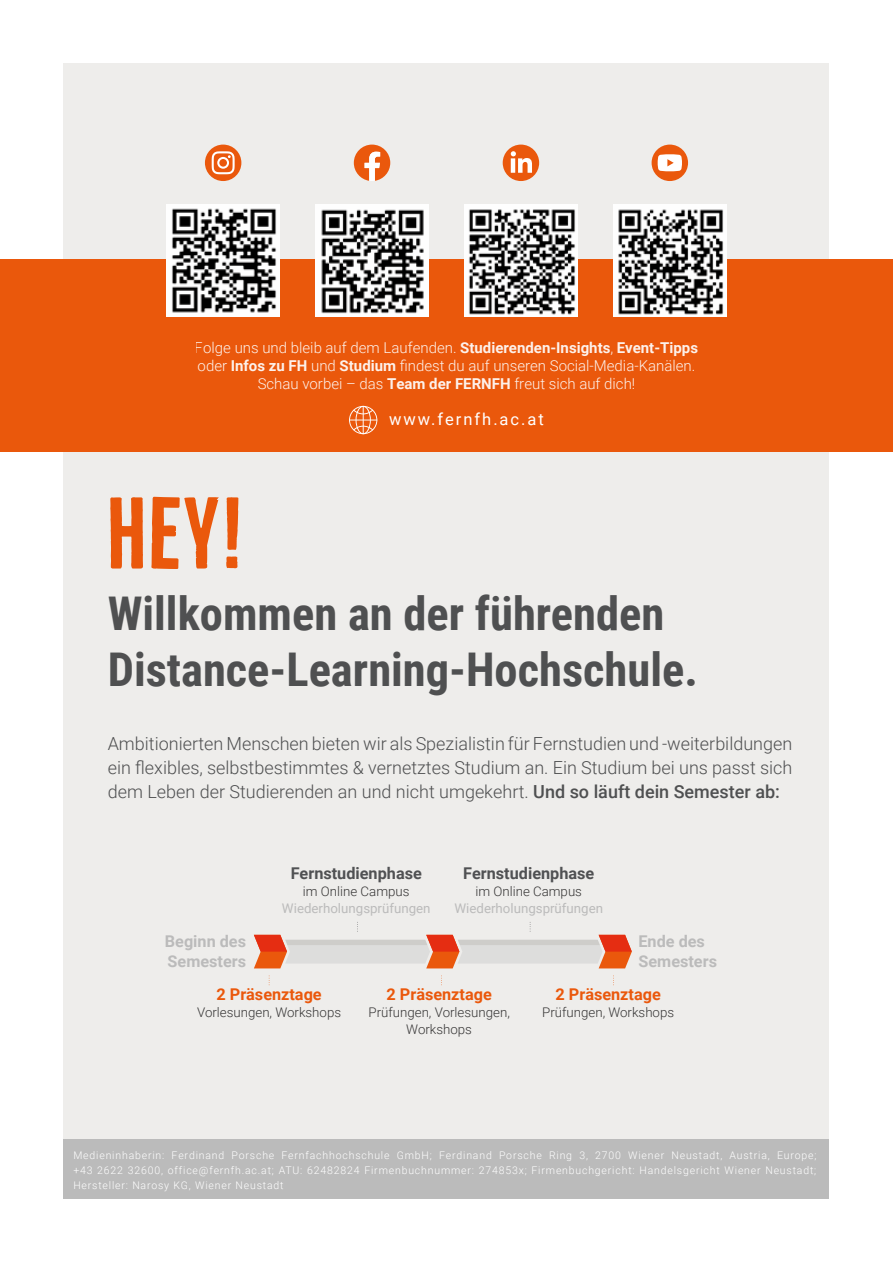
<style>
.page{position:relative;width:893px;height:1263px;background:#fff}
.page>*{position:absolute;margin:0;border:0;box-sizing:border-box;transform-origin:0 0}
.t1{font:700 93px "Bellfort";color:#ea580c}
.t2{font:700 46.5px/55.5px "Roboto Condensed";color:#4f5051}
.t3{font:300 18px/24px "Roboto";color:#4f5051;text-align:justify}
.t4{font:16.5px "Roboto";letter-spacing:.12em;color:#fff}
.t5{font:700 16.2px "Roboto";color:#ea580c}
.t6{font:700 16.2px/19.5px "Roboto";color:#bbb}
.t7{font:700 16.2px "Roboto";color:#505153}
.t8{font:300 15px/18px "Roboto";color:#fff;text-align:center}
.t9{font:300 13.2px/16.8px "Roboto";color:#373636;text-align:center}
.t10{font:13.2px "Roboto";color:#bbb}
.t11{font:300 10.5px/15px "Roboto";letter-spacing:.08em;color:#fff;text-align:justify}
.s1{font-weight:700}
.s2{font-weight:500}
</style>
<div class="page">
<div style="left:64px;top:64px;width:765px;height:1135px;background:#eeedeb"></div>
<div style="left:0;top:259px;width:893px;height:192px;background:#ea580c"></div>
<div style="left:205px;top:145px;width:36px;height:36px;background:#ea580c;border-radius:50%"></div>
<svg style="left:212px;top:151px;width:23px;height:23px"></svg>
<div style="left:652px;top:145px;width:36px;height:36px;background:#ea580c;border-radius:50%"></div>
<svg style="left:658px;top:154px;width:24px;height:17px"></svg>
<div style="left:503px;top:145px;width:36px;height:36px;background:#ea580c;border-radius:50%"></div>
<svg style="left:511px;top:151px;width:21px;height:22px"></svg>
<svg style="left:354px;top:145px;width:36px;height:36px"></svg>
<img style="left:465px;top:204px;width:112px;height:113px">
<img style="left:316px;top:204px;width:112px;height:113px">
<img style="left:167px;top:204px;width:112px;height:113px">
<img style="left:614px;top:204px;width:112px;height:113px">
<svg style="left:349px;top:406px;width:28px;height:28px"></svg>
<div style="left:64px;top:1140px;width:765px;height:59px;background:#bbb"></div>
<svg style="left:254px;top:922px;width:378px;height:46px"></svg>
<h3 class="t8" style="left:195px;top:338px;width:505px">Folge uns und bleib auf dem Laufenden. <span class="s1">Studierenden-Insights</span>, <span class="s1">Event-Tipps </span>oder <span class="s1">Infos zu FH</span> und <span class="s1">Studium</span> findest du auf unseren Social-Media-Kanälen.<br>Schau vorbei – das <span class="s1">Team der FERNFH</span> freut sich auf dich!</h3>
<h3 class="t4" style="left:389px;top:407px;width:156px">www.fernfh.ac.at</h3>
<h1 class="t1" style="left:106px;top:478px;width:139px">Hey!</h1>
<h2 class="t2" style="left:108px;top:584px;width:592px">Willkommen an der führenden<br>Distance-Learning-Hochschule.</h2>
<p class="t3" style="left:108px;top:731px;width:686px">Ambitionierten Menschen bieten wir als Spezialistin für Fernstudien und -weiterbildungen ein flexibles, selbstbestimmtes &amp; vernetztes Studium an. Ein Studium bei uns passt sich dem Leben der Studierenden an und nicht umgekehrt. <span class="s2">Und so läuft dein Semester ab:</span></p>
<h3 class="t7" style="left:291px;top:861px;width:133px">Fernstudienphase</h3>
<p class="t9" style="left:303px;top:883px;width:108px">im Online Campus</p>
<p class="t10" style="left:282px;top:899px;width:150px">Wiederholungsprüfungen</p>
<h3 class="t7" style="left:463px;top:861px;width:133px">Fernstudienphase</h3>
<p class="t9" style="left:475px;top:883px;width:108px">im Online Campus</p>
<p class="t10" style="left:454px;top:899px;width:150px">Wiederholungsprüfungen</p>
<h3 class="t6" style="left:165px;top:931px;width:83px">Beginn des<br>Semesters</h3>
<h3 class="t6" style="left:638px;top:931px;width:80px">Ende des<br>Semesters</h3>
<h3 class="t5" style="left:216px;top:982px;width:107px">2 Präsenztage</h3>
<p class="t9" style="left:197px;top:1004px;width:146px">Vorlesungen, Workshops</p>
<h3 class="t5" style="left:387px;top:982px;width:107px">2 Präsenztage</h3>
<p class="t9" style="left:368px;top:1004px;width:143px">Prüfungen, Vorlesungen,<br>Workshops</p>
<h3 class="t5" style="left:556px;top:982px;width:107px">2 Präsenztage</h3>
<p class="t9" style="left:542px;top:1004px;width:134px">Prüfungen, Workshops</p>
<p class="t11" style="left:73px;top:1147px;width:744px">Medieninhaberin: Ferdinand Porsche Fernfachhochschule GmbH; Ferdinand Porsche Ring 3, 2700 Wiener Neustadt, Austria, Europe; +43 2622 32600, office@fernfh.ac.at; ATU: 62482824 Firmenbuchnummer: 274853x; Firmenbuchgericht: Handelsgericht Wiener Neustadt; Hersteller: Narosy KG, Wiener Neustadt</p>
</div>
